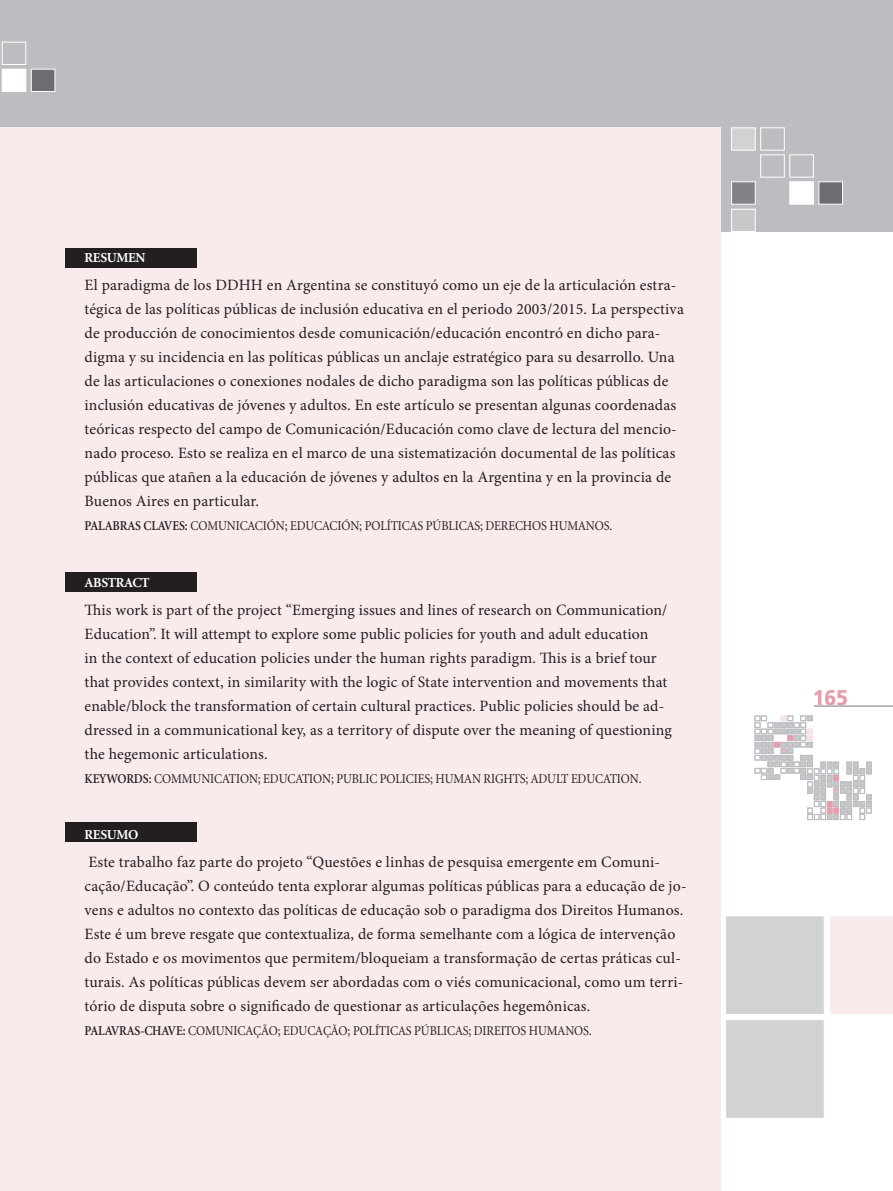
<style>
.page{position:relative;width:893px;height:1191px;background:#fff}
.page>*{position:absolute;margin:0;border:0;box-sizing:border-box;transform-origin:0 0}
.t1{font:700 21px "Frutiger";color:#e49fab}
.t2{font:15.75px/24px "Minion Pro";letter-spacing:.01em;color:#231f20}
.t3{font:700 13.8px "Minion";letter-spacing:-.025em;color:#fff}
.t4{font:13.5px "Minion";letter-spacing:-.01em;color:#231f20;scale:.9 1}
.s1{font-weight:600}
</style>
<div class="page">
<svg style="left:755px;top:716px;width:116px;height:103px"></svg>
<div style="left:0;top:0;width:893px;height:232px;background:#bcbdc0"></div>
<div style="left:725px;top:915px;width:100px;height:100px;background:#d1d2d4;border:1px solid #fff"></div>
<div style="left:830px;top:916px;width:63px;height:98px;background:#f9eaeb"></div>
<hr style="left:814px;top:706px;width:79px;height:1px;background:#b2b3b7">
<div style="left:731px;top:182px;width:24px;height:22px;background:#808285"></div>
<div style="left:790px;top:182px;width:24px;height:22px;background:#fff"></div>
<div style="left:819px;top:182px;width:24px;height:22px;background:#6c6d70"></div>
<div style="left:760px;top:155px;width:24px;height:22px;border:1px solid #fff"></div>
<div style="left:790px;top:155px;width:24px;height:22px;border:1px solid #fff"></div>
<div style="left:731px;top:128px;width:24px;height:22px;background:#d1d2d4;border:1px solid #fff"></div>
<div style="left:760px;top:128px;width:24px;height:22px;border:1px solid #fff"></div>
<div style="left:731px;top:209px;width:24px;height:23px;background:#c7c8ca;border:1px solid #fff"></div>
<div style="left:2px;top:69px;width:24px;height:23px;background:#fff"></div>
<div style="left:31px;top:69px;width:24px;height:23px;background:#6c6d70;border:1px solid #fff"></div>
<div style="left:2px;top:42px;width:24px;height:23px;border:1px solid #fff"></div>
<div style="left:725px;top:1019px;width:100px;height:99px;background:#d1d2d4;border:1px solid #fff"></div>
<div style="left:0;top:128px;width:721px;height:1063px;background:#f9eaeb"></div>
<div style="left:65px;top:248px;width:131px;height:20px;background:#231f20"></div>
<div style="left:65px;top:572px;width:131px;height:19px;background:#231f20"></div>
<div style="left:66px;top:822px;width:131px;height:19px;background:#231f20"></div>
<p class="t3" style="left:85px;top:250px;width:62px">RESUMEN</p>
<p class="t2" style="left:85px;top:272px;width:601px">El paradigma de los DDHH en Argentina se constituyó como un eje de la articulación estra&shy;tégica de las políticas públicas de inclusión educativa en el periodo 2003/2015. La perspectiva de producción de conocimientos desde comunicación/educación encontró en dicho para&shy;digma y su incidencia en las políticas públicas un anclaje estratégico para su desarrollo. Una de las articulaciones o conexiones nodales de dicho paradigma son las políticas públicas de inclusión educativas de jóvenes y adultos. En este artículo se presentan algunas coordenadas teóricas respecto del campo de Comunicación/Educación como clave de lectura del mencio&shy;nado proceso. Esto se realiza en el marco de una sistematización documental de las políticas públicas que atañen a la educación de jóvenes y adultos en la Argentina y en la provincia de Buenos Aires en particular.</p>
<p class="t4" style="left:85px;top:519px;width:588px"><span class="s1">PALABRAS CLAVES:</span> COMUNICACIÓN; EDUCACIÓN; POLÍTICAS PÚBLICAS; DERECHOS HUMANOS.</p>
<p class="t3" style="left:85px;top:575px;width:66px">ABSTRACT</p>
<p class="t2" style="left:85px;top:598px;width:589px">This work is part of the project “Emerging issues and lines of research on Communication/ Education”. It will attempt to explore some public policies for youth and adult education<br>in the context of education policies under the human rights paradigm. This is a brief tour that provides context, in similarity with the logic of State intervention and movements that enable/block the transformation of certain cultural practices. Public policies should be ad&shy;dressed in a communicational key, as a territory of dispute over the meaning of questioning the hegemonic articulations.</p>
<p class="t4" style="left:85px;top:772px;width:620px"><span class="s1">KEYWORDS:</span> COMMUNICATION; EDUCATION; PUBLIC POLICIES; HUMAN RIGHTS; ADULT EDUCATION.</p>
<p class="t3" style="left:85px;top:827px;width:55px">RESUMO</p>
<p class="t2" style="left:85px;top:849px;width:603px">Este trabalho faz parte do projeto “Questões e linhas de pesquisa emergente em Comuni&shy;cação/Educação”. O conteúdo tenta explorar algumas políticas públicas para a educação de jo&shy;vens e adultos no contexto das políticas de educação sob o paradigma dos Direitos Humanos.<br>Este é um breve resgate que contextualiza, de forma semelhante com a lógica de intervenção do Estado e os movimentos que permitem/bloqueiam a transformação de certas práticas cul&shy;turais. As políticas públicas devem ser abordadas com o viés comunicacional, como um terri&shy;tório de disputa sobre o significado de questionar as articulações hegemônicas.</p>
<p class="t4" style="left:85px;top:1024px;width:565px"><span class="s1">PALAVRAS-CHAVE:</span> COMUNICAÇÃO; EDUCAÇÃO; POLÍTICAS PÚBLICAS; DIREITOS HUMANOS.</p>
<h1 class="t1" style="left:813px;top:685px;width:37px">165</h1>
</div>
